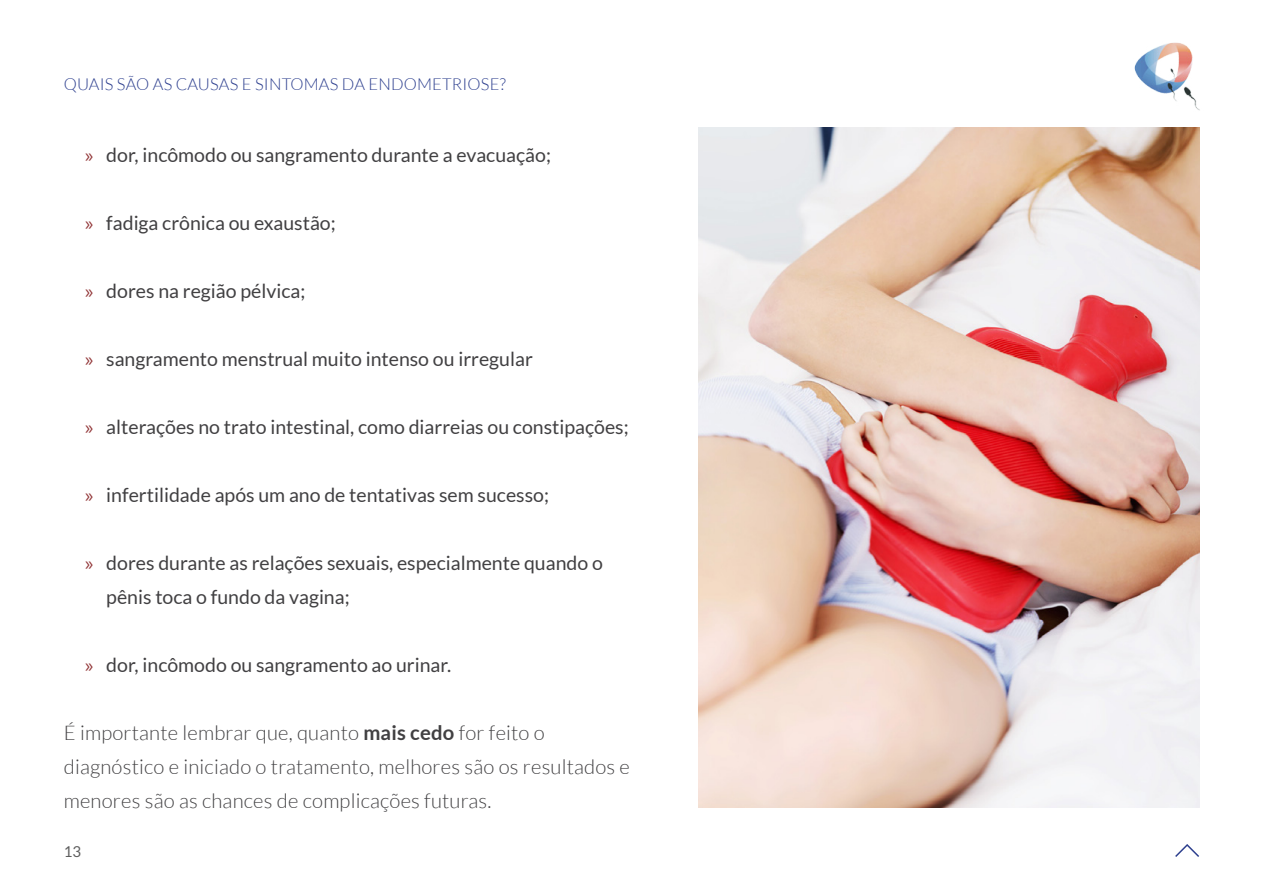
<style>
.page{position:relative;width:1263px;height:893px;background:#fff}
.page>*{position:absolute;margin:0;border:0;box-sizing:border-box;transform-origin:0 0}
.t1{font:300 20.25px/34px "Lato";letter-spacing:.01em;color:#414042}
.t2{font:19.5px/34px "Lato";color:#414042}
.t3{font:300 16.5px "Lato";letter-spacing:.01em;color:#2e408f}
.t4{font:15px "Lato";color:#5d5d5d}
.s1{font-family:"Myriad Pro";color:#903234}
.s2{font-weight:700}
</style>
<div class="page">
<svg style="left:1175px;top:844px;width:24px;height:13px"></svg>
<img style="left:1134px;top:42px;width:66px;height:69px">
<img style="left:698px;top:128px;width:501px;height:680px">
<p class="t3" style="left:64px;top:76px;width:443px">QUAIS SÃO AS CAUSAS E SINTOMAS DA ENDOMETRIOSE?</p>
<p class="t2" style="left:85px;top:137px;width:467px"><span class="s1">»</span> dor, incômodo ou sangramento durante a evacuação;</p>
<p class="t2" style="left:85px;top:205px;width:252px"><span class="s1">»</span> fadiga crônica ou exaustão;</p>
<p class="t2" style="left:85px;top:273px;width:222px"><span class="s1">»</span> dores na região pélvica;</p>
<p class="t2" style="left:85px;top:341px;width:449px"><span class="s1">»</span> sangramento menstrual muito intenso ou irregular</p>
<p class="t2" style="left:85px;top:410px;width:545px"><span class="s1">»</span> alterações no trato intestinal, como diarreias ou constipações;</p>
<p class="t2" style="left:85px;top:478px;width:465px"><span class="s1">»</span> infertilidade após um ano de tentativas sem sucesso;</p>
<p class="t2" style="left:106px;top:546px;width:498px;text-indent:-21px"><span class="s1">»</span> dores durante as relações sexuais, especialmente quando o pênis toca o fundo da vagina;</p>
<p class="t2" style="left:85px;top:648px;width:368px"><span class="s1">»</span> dor, incômodo ou sangramento ao urinar.</p>
<p class="t1" style="left:64px;top:716px;width:568px">É importante lembrar que, quanto <span class="s2">mais cedo</span> for feito o diagnóstico e iniciado o tratamento, melhores são os resultados e menores são as chances de complicações futuras.</p>
<p class="t4" style="left:64px;top:843px;width:19px">13</p>
</div>
